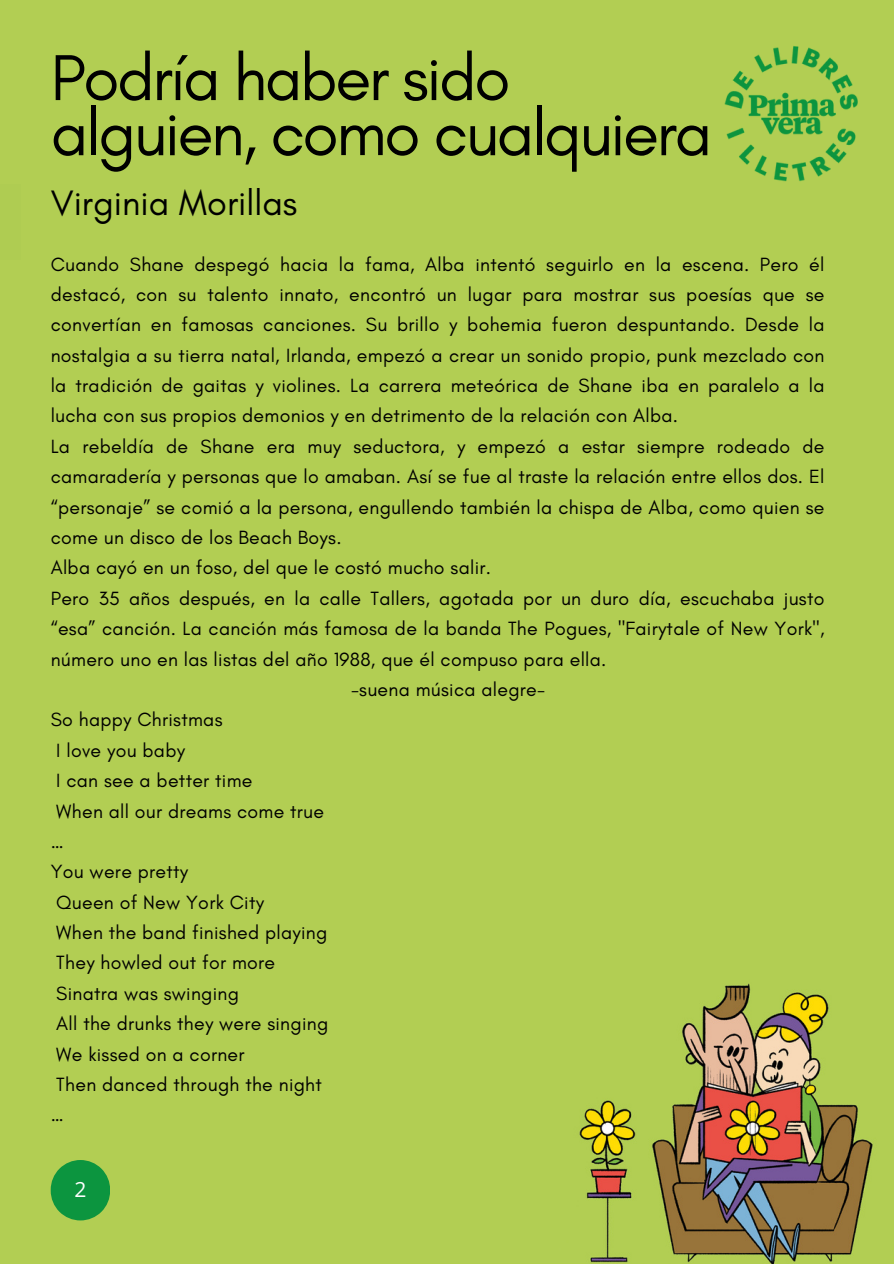
<style>
.page{position:relative;width:894px;height:1264px;background:#fff}
.page>*{position:absolute;margin:0;border:0;box-sizing:border-box;transform-origin:0 0}
.t1{font:66px/55.2px "Glacial Indifference";letter-spacing:-.035em;color:#000}
.t2{font:36px "Glacial Indifference";color:#000}
.t3{font:21px "Open Sans";color:#fff}
.t4{font:19.5px "Glacial Indifference";letter-spacing:.015em;color:#000}
</style>
<div class="page">
<div style="left:0;top:0;width:893px;height:1263px;background:#b2ce53"></div>
<img style="left:724px;top:46px;width:134px;height:136px">
<svg style="left:51px;top:1160px;width:59px;height:60px"></svg>
<img style="left:579px;top:983px;width:294px;height:280px">
<h1 class="t1" style="left:51px;top:49px;width:662px">Podría haber sido alguien, como cualquiera</h1>
<h2 class="t2" style="left:51px;top:181px;width:248px">Virginia Morillas</h2>
<p class="t4" style="left:51px;top:252px;width:775px">Cuando Shane despegó hacia la fama, Alba intentó seguirlo en la escena. Pero él</p>
<p class="t4" style="left:51px;top:282px;width:775px">destacó, con su talento innato, encontró un lugar para mostrar sus poesías que se</p>
<p class="t4" style="left:51px;top:313px;width:775px">convertían en famosas canciones. Su brillo y bohemia fueron despuntando. Desde la</p>
<p class="t4" style="left:51px;top:343px;width:775px">nostalgia a su tierra natal, Irlanda, empezó a crear un sonido propio, punk mezclado con</p>
<p class="t4" style="left:51px;top:373px;width:775px">la tradición de gaitas y violines. La carrera meteórica de Shane iba en paralelo a la</p>
<p class="t4" style="left:51px;top:404px;width:628px">lucha con sus propios demonios y en detrimento de la relación con Alba.</p>
<p class="t4" style="left:51px;top:434px;width:775px">La rebeldía de Shane era muy seductora, y empezó a estar siempre rodeado de</p>
<p class="t4" style="left:51px;top:464px;width:775px">camaradería y personas que lo amaban. Así se fue al traste la relación entre ellos dos. El</p>
<p class="t4" style="left:51px;top:495px;width:775px">“personaje” se comió a la persona, engullendo también la chispa de Alba, como quien se</p>
<p class="t4" style="left:51px;top:525px;width:292px">come un disco de los Beach Boys.</p>
<p class="t4" style="left:51px;top:556px;width:441px">Alba cayó en un foso, del que le costó mucho salir.</p>
<p class="t4" style="left:51px;top:586px;width:775px">Pero 35 años después, en la calle Tallers, agotada por un duro día, escuchaba justo</p>
<p class="t4" style="left:51px;top:616px;width:775px">“esa” canción. La canción más famosa de la banda The Pogues, "Fairytale of New York",</p>
<p class="t4" style="left:51px;top:647px;width:557px">número uno en las listas del año 1988, que él compuso para ella.</p>
<p class="t4" style="left:351px;top:677px;width:196px">-suena música alegre-</p>
<p class="t4" style="left:51px;top:707px;width:173px">So happy Christmas</p>
<p class="t4" style="left:56px;top:738px;width:130px">I love you baby</p>
<p class="t4" style="left:56px;top:768px;width:198px">I can see a better time</p>
<p class="t4" style="left:56px;top:799px;width:269px">When all our dreams come true</p>
<p class="t4" style="left:51px;top:829px;width:15px">…</p>
<p class="t4" style="left:51px;top:859px;width:139px">You were pretty</p>
<p class="t4" style="left:56px;top:890px;width:209px">Queen of New York City</p>
<p class="t4" style="left:56px;top:920px;width:272px">When the band finished playing</p>
<p class="t4" style="left:56px;top:950px;width:220px">They howled out for more</p>
<p class="t4" style="left:56px;top:981px;width:184px">Sinatra was swinging</p>
<p class="t4" style="left:56px;top:1011px;width:273px">All the drunks they were singing</p>
<p class="t4" style="left:56px;top:1042px;width:190px">We kissed on a corner</p>
<p class="t4" style="left:56px;top:1072px;width:267px">Then danced through the night</p>
<p class="t4" style="left:51px;top:1102px;width:15px">…</p>
<p class="t3" style="left:74px;top:1174px;width:13px">2</p>
</div>
